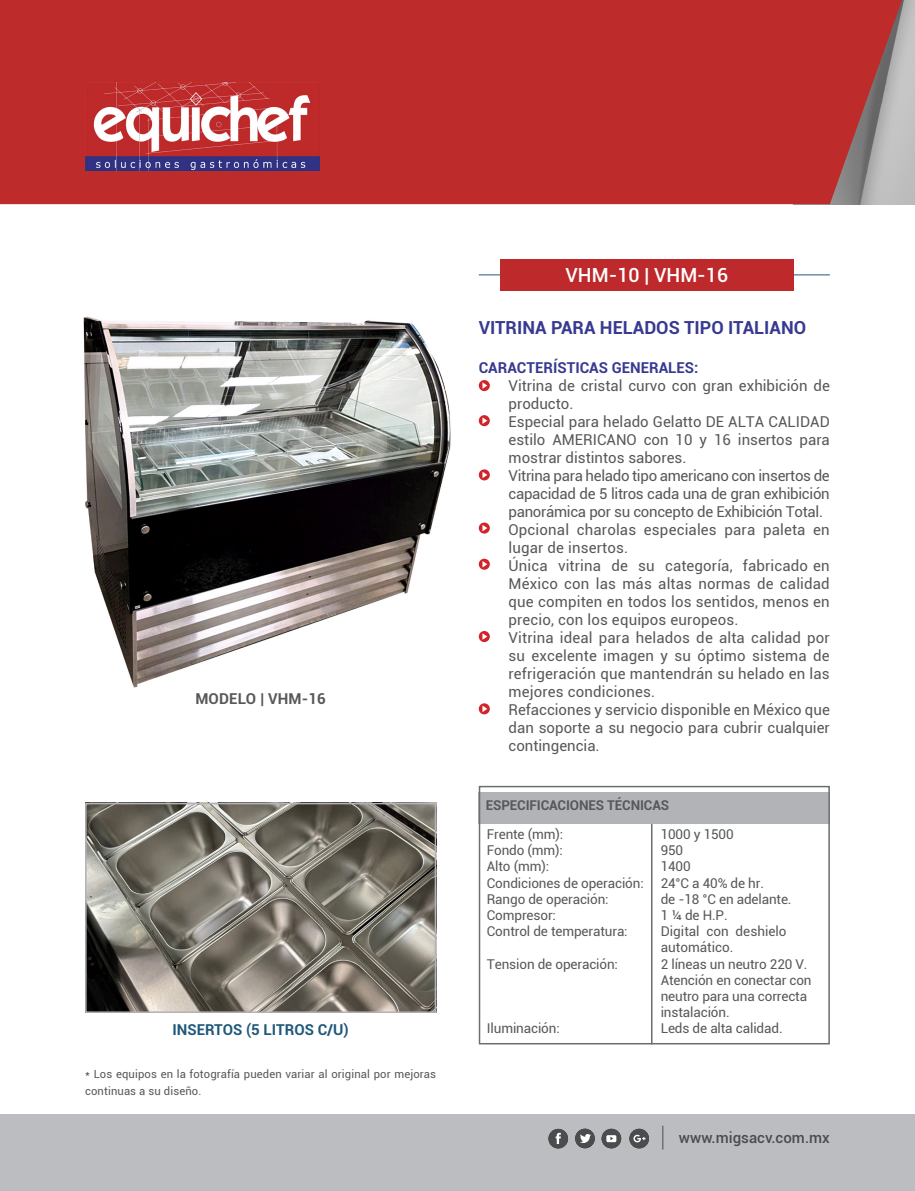
<style>
.page{position:relative;width:915px;height:1191px;background:#fff}
.page>*{position:absolute;margin:0;border:0;box-sizing:border-box;transform-origin:0 0}
.t1{font:500 19.5px "Roboto";color:#fff}
.t2{font:700 18px "Roboto";color:#383a91}
.t3{font:15px/18px "Roboto";color:#57585a;text-align:justify}
.t4{font:700 15px "Roboto";color:#383a91}
.t5{font:700 15px "Roboto";color:#1f587a}
.t6{font:500 15px "Roboto";color:#4b4c4d}
.t7{font:700 15px "Roboto";letter-spacing:.01em;color:#57585a}
.t8{font:13.5px/16.2px "Roboto";letter-spacing:-.01em;color:#57585a}
.t9{font:700 13.5px "Roboto";letter-spacing:-.01em;color:#57585a}
.t10{font:11.25px/16.5px "Roboto";letter-spacing:.01em;color:#57585a}
</style>
<div class="page">
<img style="left:901px;top:0;width:13px;height:204px">
<hr style="left:478px;top:274px;width:351px;height:1px;background:#1f587a">
<div style="left:0;top:1114px;width:914px;height:77px;background:#bcbdc0"></div>
<div style="left:548px;top:1128px;width:20px;height:20px;background:#4b4c4d;border-radius:50%"></div>
<svg style="left:555px;top:1132px;width:5px;height:12px"></svg>
<div style="left:575px;top:1128px;width:19px;height:20px;background:#4b4c4d;border-radius:50%"></div>
<svg style="left:580px;top:1134px;width:10px;height:9px"></svg>
<div style="left:601px;top:1128px;width:20px;height:20px;background:#4b4c4d;border-radius:50%"></div>
<svg style="left:606px;top:1135px;width:10px;height:7px"></svg>
<div style="left:629px;top:1128px;width:19px;height:20px;background:#4b4c4d;border-radius:50%"></div>
<svg style="left:633px;top:1134px;width:12px;height:8px"></svg>
<svg style="left:662px;top:1125px;width:1px;height:24px"></svg>
<img style="left:88px;top:806px;width:345px;height:204px">
<div style="left:0;top:0;width:901px;height:204px;background:#bd2b2b"></div>
<div style="left:500px;top:259px;width:293px;height:32px;background:#be292b"></div>
<svg style="left:478px;top:380px;width:11px;height:11px"></svg>
<svg style="left:482px;top:382px;width:5px;height:7px"></svg>
<svg style="left:478px;top:469px;width:11px;height:11px"></svg>
<svg style="left:482px;top:471px;width:5px;height:7px"></svg>
<svg style="left:478px;top:415px;width:11px;height:11px"></svg>
<svg style="left:482px;top:417px;width:5px;height:7px"></svg>
<svg style="left:478px;top:522px;width:11px;height:11px"></svg>
<svg style="left:482px;top:525px;width:5px;height:6px"></svg>
<svg style="left:478px;top:558px;width:11px;height:12px"></svg>
<svg style="left:482px;top:561px;width:5px;height:6px"></svg>
<svg style="left:478px;top:631px;width:11px;height:11px"></svg>
<svg style="left:482px;top:633px;width:5px;height:7px"></svg>
<img style="left:85px;top:83px;width:234px;height:87px">
<svg style="left:478px;top:703px;width:11px;height:11px"></svg>
<svg style="left:482px;top:705px;width:5px;height:7px"></svg>
<div style="left:85px;top:803px;width:351px;height:210px;border:2px solid #b2b3b7"></div>
<div style="left:478px;top:792px;width:351px;height:32px;background:#b2b3b7"></div>
<div style="left:478px;top:786px;width:351px;height:258px;border:2px solid #6c6d70"></div>
<hr style="left:650px;top:824px;width:2px;height:220px;background:#6c6d70">
<img style="left:83px;top:316px;width:368px;height:372px">
<p class="t7" style="left:195px;top:688px;width:132px">MODELO | VHM-16</p>
<p class="t5" style="left:172px;top:1018px;width:178px">INSERTOS (5 LITROS C/U)</p>
<p class="t10" style="left:85px;top:1065px;width:352px">* Los equipos en la fotografía pueden variar al original por mejoras continuas a su diseño.</p>
<p class="t1" style="left:565px;top:261px;width:164px">VHM-10 | VHM-16</p>
<p class="t2" style="left:478px;top:314px;width:329px">VITRINA PARA HELADOS TIPO ITALIANO</p>
<p class="t4" style="left:478px;top:357px;width:221px">CARACTERÍSTICAS GENERALES:</p>
<p class="t3" style="left:508px;top:376px;width:323px">Vitrina de cristal curvo con gran exhibición de producto.</p>
<p class="t3" style="left:508px;top:412px;width:323px">Especial para helado Gelatto DE ALTA CALIDAD estilo AMERICANO con 10 y 16 insertos para mostrar distintos sabores.</p>
<p class="t3" style="left:508px;top:466px;width:322px">Vitrina para helado tipo americano con insertos de capacidad de 5 litros cada una de gran exhibición panorámica por su concepto de Exhibición Total.</p>
<p class="t3" style="left:508px;top:520px;width:322px">Opcional charolas especiales para paleta en lugar de insertos.</p>
<p class="t3" style="left:508px;top:556px;width:322px">Única vitrina de su categoría, fabricado en México con las más altas normas de calidad que compiten en todos los sentidos, menos en precio, con los equipos europeos.</p>
<p class="t3" style="left:508px;top:628px;width:323px">Vitrina ideal para helados de alta calidad por su excelente imagen y su óptimo sistema de refrigeración que mantendrán su helado en las mejores condiciones.</p>
<p class="t3" style="left:508px;top:700px;width:323px">Refacciones y servicio disponible en México que dan soporte a su negocio para cubrir cualquier contingencia.</p>
<p class="t9" style="left:485px;top:796px;width:185px">ESPECIFICACIONES TÉCNICAS</p>
<p class="t8" style="left:486px;top:825px;width:78px">Frente (mm):</p>
<p class="t8" style="left:486px;top:841px;width:78px">Fondo (mm):</p>
<p class="t8" style="left:486px;top:858px;width:64px">Alto (mm):</p>
<p class="t8" style="left:486px;top:874px;width:158px">Condiciones de operación:</p>
<p class="t8" style="left:486px;top:890px;width:123px">Rango de operación:</p>
<p class="t8" style="left:486px;top:906px;width:71px">Compresor:</p>
<p class="t8" style="left:486px;top:922px;width:142px">Control de temperatura:</p>
<p class="t8" style="left:486px;top:955px;width:133px">Tension de operación:</p>
<p class="t8" style="left:486px;top:1020px;width:74px">Iluminación:</p>
<p class="t8" style="left:660px;top:825px;width:74px">1000 y 1500</p>
<p class="t8" style="left:660px;top:841px;width:24px">950</p>
<p class="t8" style="left:660px;top:858px;width:31px">1400</p>
<p class="t8" style="left:660px;top:874px;width:105px">24°C a 40% de hr.</p>
<p class="t8" style="left:660px;top:890px;width:132px">de -18 °C en adelante.</p>
<p class="t8" style="left:660px;top:906px;width:68px">1 ¼ de H.P.</p>
<p class="t8" style="left:660px;top:922px;width:127px">Digital con deshielo automático.</p>
<p class="t8" style="left:660px;top:955px;width:148px">2 líneas un neutro 220 V.</p>
<p class="t8" style="left:660px;top:971px;width:152px">Atención en conectar con neutro para una correcta instalación.</p>
<p class="t8" style="left:660px;top:1020px;width:123px">Leds de alta calidad.</p>
<p class="t6" style="left:678px;top:1127px;width:152px">www.migsacv.com.mx</p>
</div>
